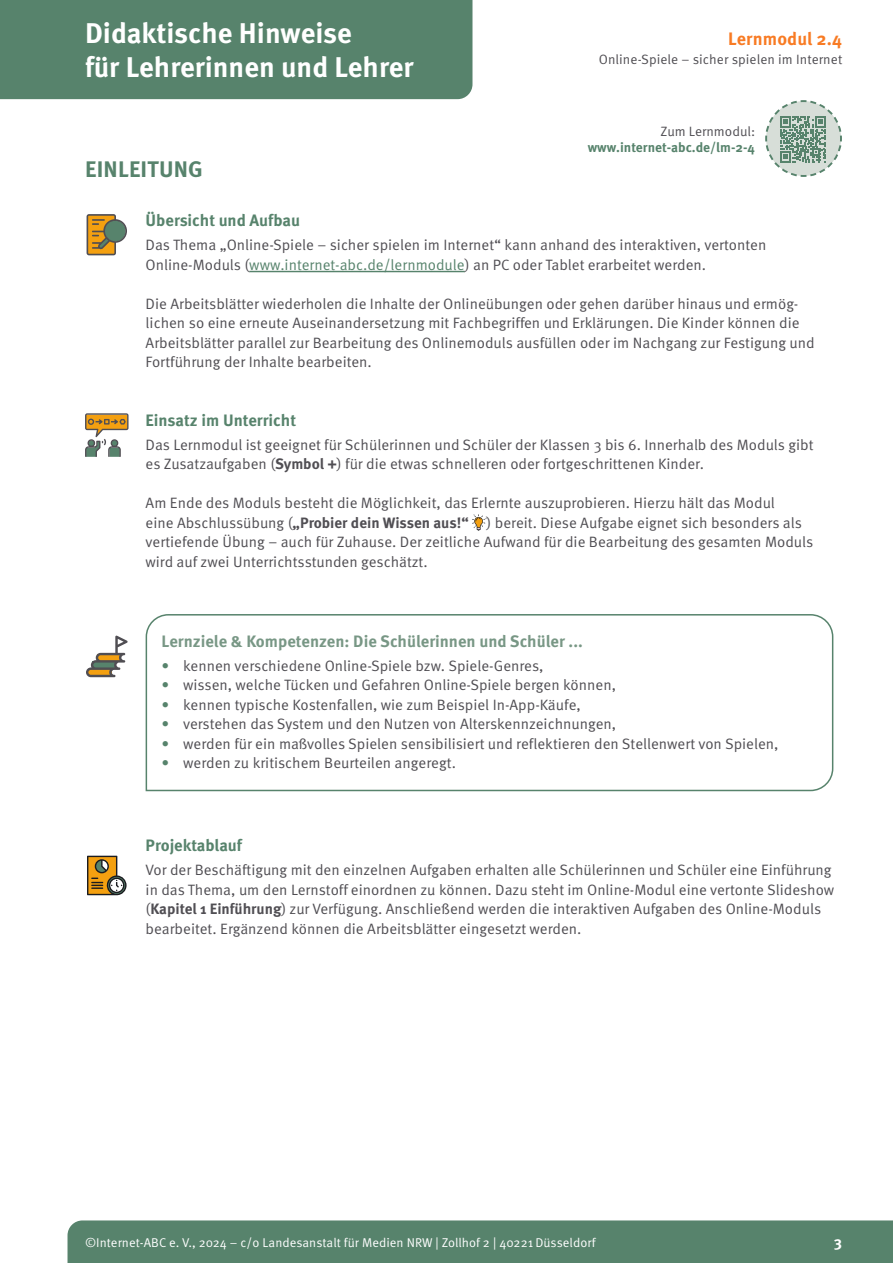
<style>
.page{position:relative;width:893px;height:1263px;background:#fff}
.page>*{position:absolute;margin:0;border:0;box-sizing:border-box;transform-origin:0 0}
.t1{font:700 28.5px/34.2px "Meta Pro";color:#fff}
.t2{font:700 22.5px "Meta Pro";letter-spacing:.01em;color:#57836c}
.t3{font:700 18px "Meta Pro";letter-spacing:.005em;color:#f87b24}
.t4{font:700 16.5px "Meta Pro";color:#57836c}
.t5{font:700 16.5px "Meta Pro";color:#789785}
.t6{font:15px/19.5px "Meta Pro Norm";color:#504e53}
.t7{font:700 15px "Meta Pro";color:#fff}
.t8{font:13.5px "Meta Pro Norm";letter-spacing:.005em;color:#504e53}
.t9{font:700 13.5px "Meta Pro";color:#57836c}
.t10{font:12.75px "Meta Pro Norm";letter-spacing:.005em;color:#fff}
.s1{color:#57836c}
.s2{font-family:"Meta Pro";font-weight:700}
</style>
<div class="page">
<hr style="left:249px;top:271px;width:216px;height:1px;background:#57836c">
<svg style="left:472px;top:514px;width:14px;height:17px"></svg>
<svg style="left:145px;top:614px;width:689px;height:178px"></svg>
<div style="left:0;top:0;width:472px;height:99px;background:#57836c"></div>
<div style="left:68px;top:1220px;width:825px;height:43px;background:#57836c"></div>
<svg style="left:87px;top:214px;width:40px;height:41px;background:#ad9558"></svg>
<svg style="left:85px;top:413px;width:44px;height:44px"></svg>
<svg style="left:86px;top:636px;width:42px;height:41px"></svg>
<svg style="left:87px;top:856px;width:40px;height:39px"></svg>
<svg style="left:765px;top:100px;width:77px;height:77px"></svg>
<h1 class="t1" style="left:85px;top:14px;width:330px">Didaktische Hinweise<br>für Lehrerinnen und Lehrer</h1>
<h2 class="t2" style="left:85px;top:151px;width:119px">EINLEITUNG</h2>
<p class="t3" style="left:728px;top:24px;width:115px">Lernmodul 2.4</p>
<p class="t8" style="left:599px;top:49px;width:245px">Online-Spiele – sicher spielen im Internet</p>
<p class="t8" style="left:661px;top:121px;width:96px">Zum Lernmodul:</p>
<p class="t9" style="left:588px;top:137px;width:169px">www.internet-abc.de/lm-2-4</p>
<p class="t4" style="left:146px;top:208px;width:156px">Übersicht und Aufbau</p>
<p class="t6" style="left:146px;top:234px;width:622px">Das Thema „Online-Spiele – sicher spielen im Internet“ kann anhand des interaktiven, vertonten<br>Online-Moduls (<span class="s1">www.internet-abc.de/lernmodule</span>) an PC oder Tablet erarbeitet werden.</p>
<p class="t6" style="left:146px;top:293px;width:670px">Die Arbeitsblätter wiederholen die Inhalte der Onlineübungen oder gehen darüber hinaus und ermög&shy;lichen so eine erneute Auseinandersetzung mit Fachbegriffen und Erklärungen. Die Kinder können die Arbeitsblätter parallel zur Bearbeitung des Onlinemoduls ausfüllen oder im Nachgang zur Festigung und Fortführung der Inhalte bearbeiten.</p>
<p class="t4" style="left:146px;top:407px;width:152px">Einsatz im Unterricht</p>
<p class="t6" style="left:146px;top:434px;width:669px">Das Lernmodul ist geeignet für Schülerinnen und Schüler der Klassen 3 bis 6. Innerhalb des Moduls gibt es Zusatzaufgaben (<span class="s2">Symbol +</span>) für die etwas schnelleren oder fortgeschrittenen Kinder.</p>
<p class="t6" style="left:146px;top:492px;width:669px">Am Ende des Moduls besteht die Möglichkeit, das Erlernte auszuprobieren. Hierzu hält das Modul<br>eine Abschlussübung (<span class="s2">„Probier dein Wissen aus!“</span> ) bereit. Diese Aufgabe eignet sich besonders als vertiefende Übung – auch für Zuhause. Der zeitliche Aufwand für die Bearbeitung des gesamten Moduls wird auf zwei Unterrichtsstunden geschätzt.</p>
<p class="t5" style="left:162px;top:628px;width:423px">Lernziele &amp; Kompetenzen: Die Schülerinnen und Schüler ...</p>
<p class="t6" style="left:162px;top:655px;width:384px"><span class="s1">•</span> kennen verschiedene Online-Spiele bzw. Spiele-Genres,</p>
<p class="t6" style="left:162px;top:674px;width:456px"><span class="s1">•</span> wissen, welche Tücken und Gefahren Online-Spiele bergen können,</p>
<p class="t6" style="left:162px;top:694px;width:421px"><span class="s1">•</span> kennen typische Kostenfallen, wie zum Beispiel In-App-Käufe,</p>
<p class="t6" style="left:162px;top:713px;width:456px"><span class="s1">•</span> verstehen das System und den Nutzen von Alterskennzeichnungen,</p>
<p class="t6" style="left:162px;top:733px;width:619px"><span class="s1">•</span> werden für ein maßvolles Spielen sensibilisiert und reflektieren den Stellenwert von Spielen,</p>
<p class="t6" style="left:162px;top:752px;width:296px"><span class="s1">•</span> werden zu kritischem Beurteilen angeregt.</p>
<p class="t4" style="left:146px;top:833px;width:98px">Projektablauf</p>
<p class="t6" style="left:146px;top:859px;width:690px">Vor der Beschäftigung mit den einzelnen Aufgaben erhalten alle Schülerinnen und Schüler eine Einführung in das Thema, um den Lernstoff einordnen zu können. Dazu steht im Online-Modul eine vertonte Slideshow (<span class="s2">Kapitel 1 Einführung</span>) zur Verfügung. Anschließend werden die interaktiven Aufgaben des Online-Moduls bearbeitet. Ergänzend können die Arbeitsblätter eingesetzt werden.</p>
<p class="t10" style="left:85px;top:1232px;width:512px">©Internet-ABC e. V., 2024 – c/o Landesanstalt für Medien NRW | Zollhof 2 | 40221 Düsseldorf</p>
<p class="t7" style="left:834px;top:1230px;width:10px">3</p>
</div>
